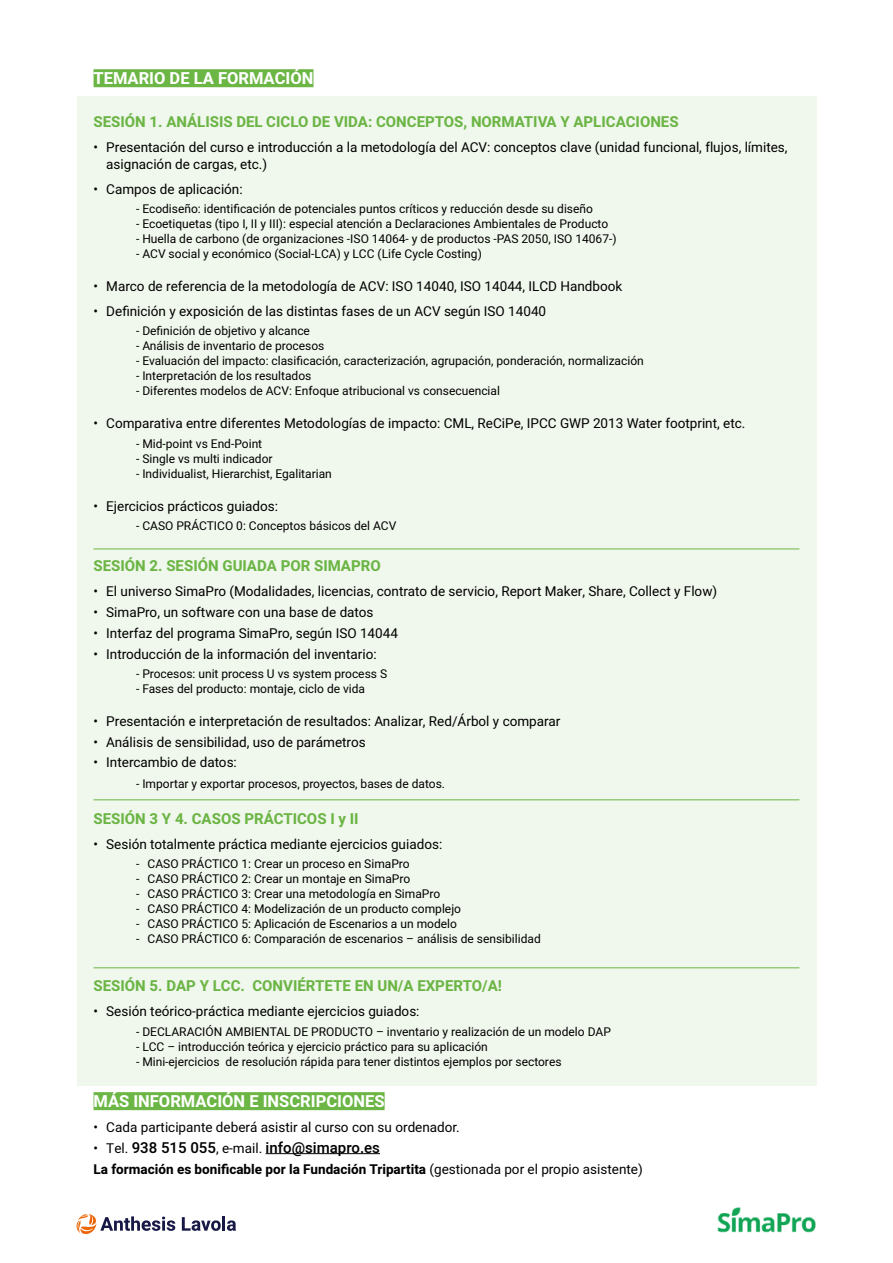
<style>
.page{position:relative;width:893px;height:1263px;background:#fff}
.page>*{position:absolute;margin:0;border:0;box-sizing:border-box;transform-origin:0 0}
.t1{font:700 16.5px "Heebo";color:#fff}
.t2{font:700 15px "Heebo";color:#6bb545}
.t3{font:500 15px "Heebo";color:#000}
.t4{font:13.5px/16.5px "Heebo";color:#000}
.t5{font:700 13.5px "Heebo";color:#000}
.t6{font:12px "Heebo";color:#000}
.s1{font-weight:400;font-size:13.5px}
.s2{font-weight:400}
</style>
<div class="page">
<div style="left:77px;top:96px;width:739px;height:990px;background:#f0f7ec"></div>
<div style="left:94px;top:69px;width:219px;height:18px;background:#6bb644"></div>
<div style="left:94px;top:1092px;width:291px;height:18px;background:#6bb644"></div>
<hr style="left:266px;top:1153px;width:114px;height:1px;background:#000">
<hr style="left:94px;top:549px;width:705px;height:1px;background:#6bb644">
<hr style="left:94px;top:799px;width:705px;height:1px;background:#6bb644">
<hr style="left:94px;top:967px;width:705px;height:1px;background:#6bb644">
<svg style="left:182px;top:1217px;width:39px;height:14px"></svg>
<hr style="left:222px;top:1216px;width:3px;height:15px;background:#171846">
<svg style="left:227px;top:1220px;width:9px;height:11px"></svg>
<svg style="left:76px;top:1214px;width:99px;height:21px"></svg>
<img style="left:717px;top:1207px;width:99px;height:26px">
<h1 class="t1" style="left:94px;top:67px;width:221px">TEMARIO DE LA FORMACIÓN</h1>
<p class="t2" style="left:94px;top:111px;width:587px">SESIÓN 1. ANÁLISIS DEL CICLO DE VIDA: CONCEPTOS, NORMATIVA Y APLICACIONES</p>
<p class="t4" style="left:106px;top:139px;width:683px;text-indent:-13px">• Presentación del curso e introducción a la metodología del ACV: conceptos clave (unidad funcional, flujos, límites, asignación de cargas, etc.)</p>
<p class="t4" style="left:94px;top:181px;width:151px">• Campos de aplicación:</p>
<p class="t6" style="left:136px;top:200px;width:458px">- Ecodiseño: identificación de potenciales puntos críticos y reducción desde su diseño</p>
<p class="t6" style="left:136px;top:215px;width:474px">- Ecoetiquetas (tipo I, II y III): especial atención a Declaraciones Ambientales de Producto</p>
<p class="t6" style="left:136px;top:230px;width:482px">- Huella de carbono (de organizaciones -ISO 14064- y de productos -PAS 2050, ISO 14067-)</p>
<p class="t6" style="left:136px;top:245px;width:347px">- ACV social y económico (Social-LCA) y LCC (Life Cycle Costing)</p>
<p class="t4" style="left:94px;top:278px;width:530px">• Marco de referencia de la metodología de ACV: ISO 14040, ISO 14044, ILCD Handbook</p>
<p class="t4" style="left:94px;top:303px;width:454px">• Definición y exposición de las distintas fases de un ACV según ISO 14040</p>
<p class="t6" style="left:136px;top:323px;width:175px">- Definición de objetivo y alcance</p>
<p class="t6" style="left:136px;top:338px;width:190px">- Análisis de inventario de procesos</p>
<p class="t6" style="left:136px;top:353px;width:509px">- Evaluación del impacto: clasificación, caracterización, agrupación, ponderación, normalización</p>
<p class="t6" style="left:136px;top:368px;width:177px">- Interpretación de los resultados</p>
<p class="t6" style="left:136px;top:383px;width:365px">- Diferentes modelos de ACV: Enfoque atribucional vs consecuencial</p>
<p class="t4" style="left:94px;top:415px;width:653px">• Comparativa entre diferentes Metodologías de impacto: CML, ReCiPe, IPCC GWP 2013 Water footprint, etc.</p>
<p class="t6" style="left:136px;top:435px;width:128px">- Mid-point vs End-Point</p>
<p class="t6" style="left:136px;top:450px;width:138px">- Single vs multi indicador</p>
<p class="t6" style="left:136px;top:465px;width:197px">- Individualist, Hierarchist, Egalitarian</p>
<p class="t4" style="left:94px;top:497px;width:186px">• Ejercicios prácticos guiados:</p>
<p class="t6" style="left:136px;top:517px;width:262px">- CASO PRÁCTICO 0: Conceptos básicos del ACV</p>
<p class="t2" style="left:94px;top:556px;width:289px">SESIÓN 2. SESIÓN GUIADA POR SIMAPRO</p>
<p class="t4" style="left:94px;top:583px;width:625px">• El universo SimaPro (Modalidades, licencias, contrato de servicio, Report Maker, Share, Collect y Flow)</p>
<p class="t4" style="left:94px;top:604px;width:282px">• SimaPro, un software con una base de datos</p>
<p class="t4" style="left:94px;top:625px;width:306px">• Interfaz del programa SimaPro, según ISO 14044</p>
<p class="t4" style="left:94px;top:645px;width:285px">• Introducción de la información del inventario:</p>
<p class="t6" style="left:136px;top:665px;width:253px">- Procesos: unit process U vs system process S</p>
<p class="t6" style="left:136px;top:680px;width:231px">- Fases del producto: montaje, ciclo de vida</p>
<p class="t4" style="left:94px;top:713px;width:468px">• Presentación e interpretación de resultados: Analizar, Red/Árbol y comparar</p>
<p class="t4" style="left:94px;top:733px;width:274px">• Análisis de sensibilidad, uso de parámetros</p>
<p class="t4" style="left:94px;top:754px;width:145px">• Intercambio de datos:</p>
<p class="t6" style="left:136px;top:775px;width:310px">- Importar y exportar procesos, proyectos, bases de datos.</p>
<p class="t2" style="left:94px;top:808px;width:267px">SESIÓN 3 Y 4. CASOS PRÁCTICOS I y II</p>
<p class="t4" style="left:94px;top:836px;width:350px">• Sesión totalmente práctica mediante ejercicios guiados:</p>
<p class="t6" style="left:136px;top:856px;width:275px">- CASO PRÁCTICO 1: Crear un proceso en SimaPro</p>
<p class="t6" style="left:136px;top:871px;width:276px">- CASO PRÁCTICO 2: Crear un montaje en SimaPro</p>
<p class="t6" style="left:136px;top:886px;width:306px">- CASO PRÁCTICO 3: Crear una metodología en SimaPro</p>
<p class="t6" style="left:136px;top:901px;width:326px">- CASO PRÁCTICO 4: Modelización de un producto complejo</p>
<p class="t6" style="left:136px;top:916px;width:322px">- CASO PRÁCTICO 5: Aplicación de Escenarios a un modelo</p>
<p class="t6" style="left:136px;top:931px;width:406px">- CASO PRÁCTICO 6: Comparación de escenarios – análisis de sensibilidad</p>
<p class="t2" style="left:94px;top:976px;width:410px">SESIÓN 5. DAP Y LCC. CONVIÉRTETE EN UN/A EXPERTO/A!</p>
<p class="t4" style="left:94px;top:1003px;width:327px">• Sesión teórico-práctica mediante ejercicios guiados:</p>
<p class="t6" style="left:136px;top:1023px;width:476px">- DECLARACIÓN AMBIENTAL DE PRODUCTO – inventario y realización de un modelo DAP</p>
<p class="t6" style="left:136px;top:1038px;width:353px">- LCC – introducción teórica y ejercicio práctico para su aplicación</p>
<p class="t6" style="left:136px;top:1053px;width:427px">- Mini-ejercicios de resolución rápida para tener distintos ejemplos por sectores</p>
<h1 class="t1" style="left:94px;top:1090px;width:292px">MÁS INFORMACIÓN E INSCRIPCIONES</h1>
<p class="t4" style="left:94px;top:1119px;width:368px">• Cada participante deberá asistir al curso con su ordenador.</p>
<p class="t3" style="left:94px;top:1137px;width:288px"><span class="s1">• Tel.</span> 938 515 055<span class="s1">, e-mail.</span> info@simapro.es</p>
<p class="t5" style="left:94px;top:1159px;width:551px">La formación es bonificable por la Fundación Tripartita <span class="s2">(gestionada por el propio asistente)</span></p>
</div>
